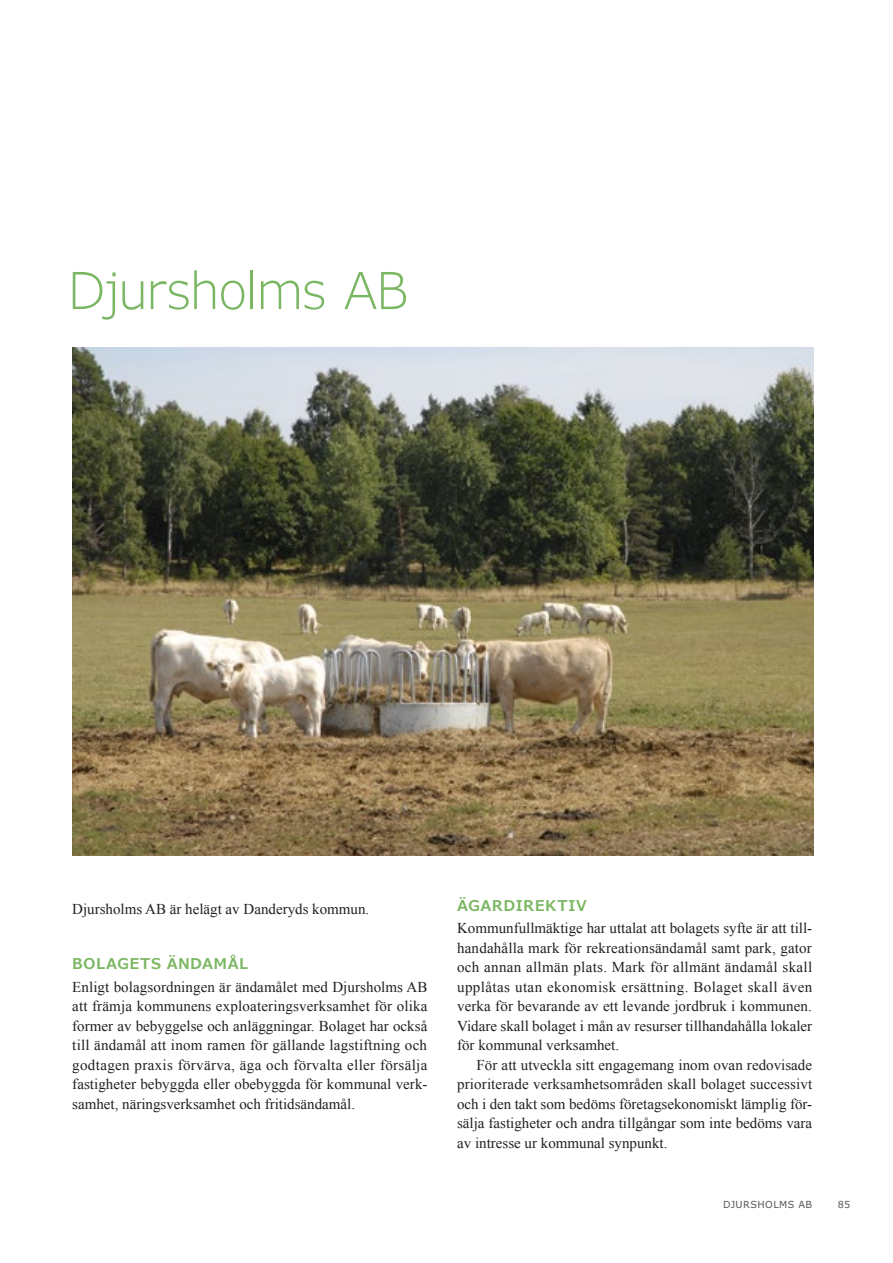
<style>
.page{position:relative;width:893px;height:1263px;background:#fff}
.page>*{position:absolute;margin:0;border:0;box-sizing:border-box;transform-origin:0 0}
.t1{font:300 51px "Verdana Pro";letter-spacing:-.03em;color:#7bb763}
.t2{font:15px/19.5px "Times New Roman";color:#231f20;text-align:justify}
.t3{font:600 15px "Verdana Pro";letter-spacing:.025em;color:#7bb763}
.t4{font:9.75px "Verdana Pro";letter-spacing:.045em;color:#57585a}
</style>
<div class="page">
<img style="left:73px;top:348px;width:740px;height:507px">
<h1 class="t1" style="left:68px;top:258px;width:341px">Djursholms AB</h1>
<p class="t2" style="left:72px;top:899px;width:299px">Djursholms AB är helägt av Danderyds kommun.</p>
<p class="t3" style="left:72px;top:954px;width:178px">BOLAGETS ÄNDAMÅL</p>
<p class="t2" style="left:72px;top:977px;width:357px">Enligt bolagsordningen är ändamålet med Djursholms AB att främja kommunens exploateringsverksamhet för olika former av bebyggelse och anläggningar. Bolaget har också till ändamål att inom ramen för gällande lagstiftning och godtagen praxis förvärva, äga och förvalta eller försälja fastigheter bebyggda eller obebyggda för kommunal verk&shy;samhet, näringsverksamhet och fritidsändamål.</p>
<p class="t3" style="left:457px;top:895px;width:131px">ÄGARDIREKTIV</p>
<p class="t2" style="left:457px;top:918px;width:357px">Kommunfullmäktige har uttalat att bolagets syfte är att till&shy;handahålla mark för rekreationsändamål samt park, gator och annan allmän plats. Mark för allmänt ändamål skall upplåtas utan ekonomisk ersättning. Bolaget skall även verka för bevarande av ett levande jordbruk i kommunen.<br>Vidare skall bolaget i mån av resurser tillhandahålla lokaler för kommunal verksamhet.</p>
<p class="t2" style="left:457px;top:1055px;width:357px;text-indent:20px">För att utveckla sitt engagemang inom ovan redovisade prioriterade verksamhetsområden skall bolaget successivt och i den takt som bedöms företagsekonomiskt lämplig för&shy;sälja fastigheter och andra tillgångar som inte bedöms vara av intresse ur kommunal synpunkt.</p>
<p class="t4" style="left:723px;top:1198px;width:21px">DJURS</p>
<p class="t4" style="left:757px;top:1198px;width:30px">HOLMS</p>
<p class="t4" style="left:798px;top:1198px;width:15px">AB</p>
<p class="t4" style="left:838px;top:1198px;width:14px">85</p>
</div>
